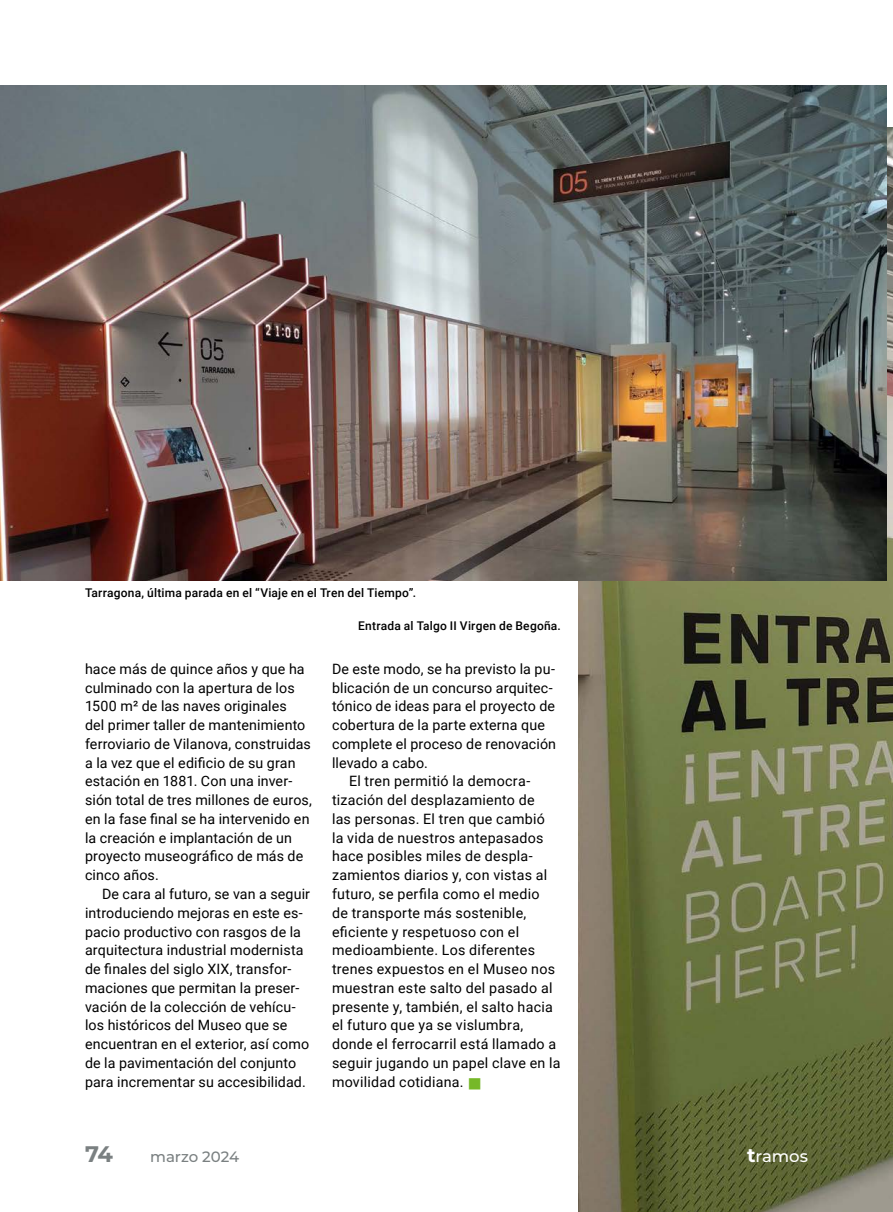
<style>
.page{position:relative;width:893px;height:1212px;background:#fff}
.page>*{position:absolute;margin:0;border:0;box-sizing:border-box;transform-origin:0 0}
.t1{font:700 22.5px "Montserrat";color:#7a8081}
.t2{font:500 16.5px "Montserrat";letter-spacing:-.005em;color:#fff}
.t3{font:500 15px "Montserrat";letter-spacing:-.005em;color:#7a8081}
.t4{font:14.25px/18.8px "Roboto";letter-spacing:.01em;color:#000}
.t5{font:500 12px "Roboto";letter-spacing:.015em;color:#000}
.s1{color:#76b828}
.s2{font-weight:700;font-size:19.5px}
</style>
<div class="page">
<img style="left:579px;top:128px;width:314px;height:1084px">
<img style="left:0;top:86px;width:887px;height:494px">
<p class="t5" style="left:85px;top:585px;width:333px">Tarragona, última parada en el “Viaje en el Tren del Tiempo”.</p>
<p class="t5" style="left:358px;top:617px;width:204px">Entrada al Talgo II Virgen de Begoña.</p>
<p class="t4" style="left:85px;top:659px;width:228px">hace más de quince años y que ha culminado con la apertura de los<br>1500 m² de las naves originales<br>del primer taller de mantenimiento ferroviario de Vilanova, construidas a la vez que el edificio de su gran estación en 1881. Con una inver&shy;sión total de tres millones de euros, en la fase final se ha intervenido en la creación e implantación de un proyecto museográfico de más de cinco años.</p>
<p class="t4" style="left:85px;top:884px;width:227px;text-indent:17px">De cara al futuro, se van a seguir introduciendo mejoras en este es&shy;pacio productivo con rasgos de la arquitectura industrial modernista de finales del siglo XIX, transfor&shy;maciones que permitan la preser&shy;vación de la colección de vehícu&shy;los históricos del Museo que se encuentran en el exterior, así como de la pavimentación del conjunto para incrementar su accesibilidad.</p>
<p class="t4" style="left:332px;top:659px;width:225px">De este modo, se ha previsto la pu-</p>
<p class="t4" style="left:332px;top:678px;width:222px">blicación de un concurso arquitec-</p>
<p class="t4" style="left:332px;top:696px;width:225px">tónico de ideas para el proyecto de</p>
<p class="t4" style="left:332px;top:715px;width:214px">cobertura de la parte externa que</p>
<p class="t4" style="left:332px;top:734px;width:226px">complete el proceso de renovación</p>
<p class="t4" style="left:332px;top:753px;width:97px">llevado a cabo.</p>
<p class="t4" style="left:349px;top:771px;width:183px">El tren permitió la democra-</p>
<p class="t4" style="left:332px;top:790px;width:204px">tización del desplazamiento de</p>
<p class="t4" style="left:332px;top:809px;width:214px">las personas. El tren que cambió</p>
<p class="t4" style="left:332px;top:828px;width:213px">la vida de nuestros antepasados</p>
<p class="t4" style="left:332px;top:846px;width:202px">hace posibles miles de despla-</p>
<p class="t4" style="left:332px;top:865px;width:217px">zamientos diarios y, con vistas al</p>
<p class="t4" style="left:332px;top:884px;width:209px">futuro, se perfila como el medio</p>
<p class="t4" style="left:332px;top:903px;width:196px">de transporte más sostenible,</p>
<p class="t4" style="left:332px;top:921px;width:189px">eficiente y respetuoso con el</p>
<p class="t4" style="left:332px;top:940px;width:205px">medioambiente. Los diferentes</p>
<p class="t4" style="left:332px;top:959px;width:225px">trenes expuestos en el Museo nos</p>
<p class="t4" style="left:332px;top:978px;width:222px">muestran este salto del pasado al</p>
<p class="t4" style="left:332px;top:996px;width:222px">presente y, también, el salto hacia</p>
<p class="t4" style="left:332px;top:1015px;width:193px">el futuro que ya se vislumbra,</p>
<p class="t4" style="left:332px;top:1034px;width:226px">donde el ferrocarril está llamado a</p>
<p class="t4" style="left:332px;top:1053px;width:230px">seguir jugando un papel clave en la</p>
<p class="t4" style="left:332px;top:1071px;width:152px">movilidad cotidiana. <span class="s1">■</span></p>
<h1 class="t1" style="left:85px;top:1137px;width:30px">74</h1>
<p class="t3" style="left:150px;top:1146px;width:90px">marzo 2024</p>
<p class="t2" style="left:747px;top:1144px;width:62px"><span class="s2">t</span>ramos</p>
</div>
